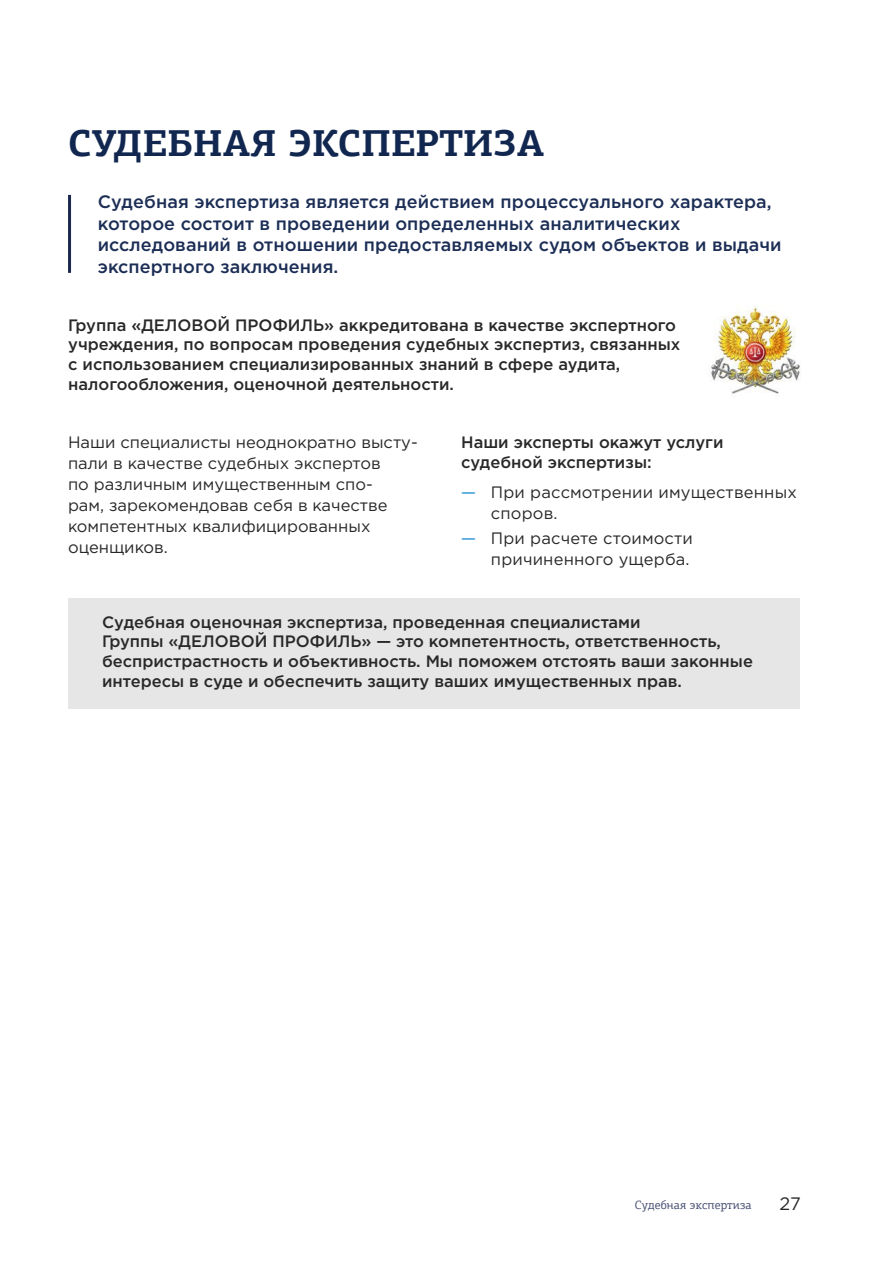
<style>
.page{position:relative;width:893px;height:1263px;background:#fff}
.page>*{position:absolute;margin:0;border:0;box-sizing:border-box;transform-origin:0 0}
.t1{font:700 37.5px "PF Agora Slab Pro";letter-spacing:.005em;color:#112750}
.t2{font:500 18px/21.6px "Gotham Pro";letter-spacing:.005em;color:#1c2e55}
.t3{font:18px "Gotham Pro";color:#292829}
.t4{font:500 16.5px/19.8px "Gotham Pro";color:#292829}
.t5{font:16.5px/21px "Gotham Pro";color:#292829}
.t6{font:12px "PF Agora Slab Pro";letter-spacing:.01em;color:#4a5174}
.s1{font-weight:500;color:#5eaee0}
</style>
<div class="page">
<div style="left:68px;top:598px;width:731px;height:111px;background:#e6e6e6"></div>
<img style="left:711px;top:306px;width:89px;height:88px">
<hr style="left:68px;top:195px;width:3px;height:78px;background:#1c294d">
<h1 class="t1" style="left:68px;top:120px;width:478px">Судебная экспертиза</h1>
<p class="t2" style="left:98px;top:190px;width:685px">Судебная экспертиза является действием процессуального характера, которое состоит в проведении определенных аналитических исследований в отношении предоставляемых судом объектов и выдачи экспертного заключения.</p>
<p class="t4" style="left:68px;top:314px;width:614px">Группа «ДЕЛОВОЙ ПРОФИЛЬ» аккредитована в качестве экспертного учреждения, по вопросам проведения судебных экспертиз, связанных с использованием специализированных знаний в сфере аудита, налогообложения, оценочной деятельности.</p>
<p class="t5" style="left:68px;top:431px;width:351px">Наши специалисты неоднократно высту&shy;пали в качестве судебных экспертов<br>по различным имущественным спо-<br>рам, зарекомендовав себя в качестве компетентных квалифицированных оценщиков.</p>
<p class="t4" style="left:461px;top:432px;width:264px">Наши эксперты окажут услуги судебной экспертизы:</p>
<p class="t5" style="left:491px;top:481px;width:307px;text-indent:-30px"><span class="s1">—</span> При рассмотрении имущественных споров.</p>
<p class="t5" style="left:461px;top:528px;width:233px;text-align:right"><span class="s1">—</span> При расчете стоимости причиненного ущерба.</p>
<p class="t4" style="left:102px;top:611px;width:652px">Судебная оценочная экспертиза, проведенная специалистами<br>Группы «ДЕЛОВОЙ ПРОФИЛЬ» — это компетентность, ответственность, беспристрастность и объективность. Мы поможем отстоять ваши законные интересы в суде и обеспечить защиту ваших имущественных прав.</p>
<p class="t6" style="left:635px;top:1198px;width:118px">Судебная экспертиза</p>
<p class="t3" style="left:779px;top:1194px;width:23px">27</p>
</div>
